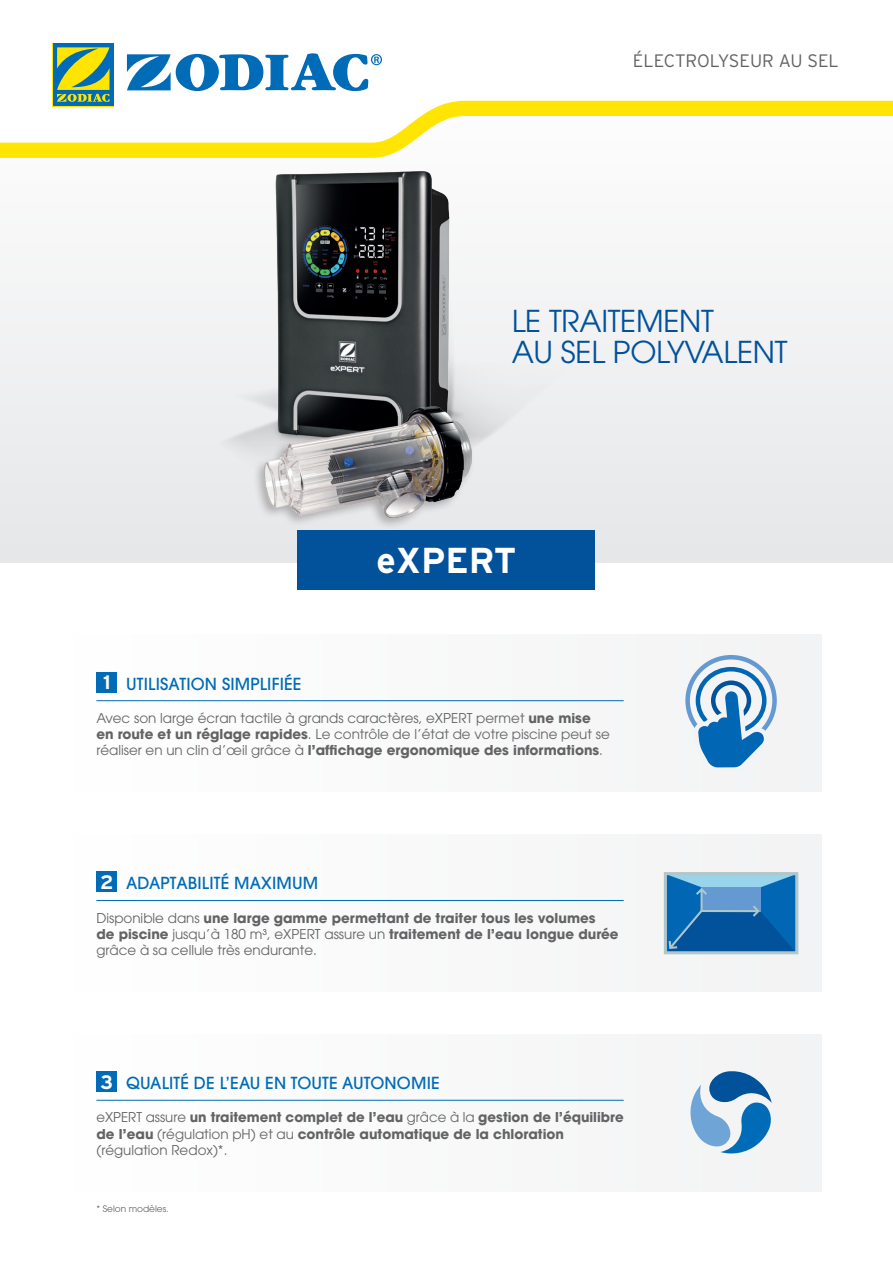
<style>
.page{position:relative;width:893px;height:1263px;background:#fff}
.page>*{position:absolute;margin:0;border:0;box-sizing:border-box;transform-origin:0 0}
.t1{font:700 36px "Interstate";color:#fff}
.BASELINE{font:30px "Avant Garde LT";letter-spacing:-.01em;color:#01519b}
.t2{font:700 19.5px "Interstate";color:#fff}
.GAMME{font:300 18px "Interstate";color:#636366}
.CLAIM{font:500 16.5px "Avant Garde LT";letter-spacing:.01em;color:#006bb6}
.RTB{font:700 13.5px/16.2px "Avant Garde LT";color:#636366}
.RTB-2{font:13.5px/16.2px "Avant Garde LT";color:#636366}
.t3{font:9px "Avant Garde LT";color:#636366}
.s1{font-weight:700}
.s2{font-weight:400}
</style>
<div class="page">
<div style="left:0;top:85px;width:893px;height:478px;background:#f0f1f2"></div>
<div style="left:298px;top:530px;width:297px;height:59px;background:#01519b"></div>
<div style="left:71px;top:634px;width:751px;height:158px;background:#f9f9f9"></div>
<div style="left:685px;top:655px;width:92px;height:91px;border:4px solid #6599d1;border-radius:50%"></div>
<div style="left:696px;top:667px;width:70px;height:67px;border:4px solid #0166b3;border-radius:50%"></div>
<div style="left:711px;top:680px;width:40px;height:41px;border:4px solid #01519b;border-radius:50%"></div>
<svg style="left:690px;top:685px;width:83px;height:83px"></svg>
<div style="left:71px;top:834px;width:751px;height:158px;background:#f9f9f9"></div>
<svg style="left:663px;top:872px;width:136px;height:83px;background:#3980b9"></svg>
<div style="left:71px;top:1034px;width:751px;height:158px;background:#f9f9f9"></div>
<svg style="left:690px;top:1071px;width:82px;height:83px"></svg>
<hr style="left:96px;top:700px;width:528px;height:1px;background:#006bb6">
<div style="left:96px;top:672px;width:21px;height:20px;background:#006bb6"></div>
<hr style="left:96px;top:900px;width:528px;height:1px;background:#006bb6">
<div style="left:96px;top:871px;width:21px;height:21px;background:#006bb6"></div>
<hr style="left:96px;top:1100px;width:528px;height:1px;background:#006bb6">
<div style="left:96px;top:1071px;width:21px;height:21px;background:#006bb6"></div>
<svg style="left:0;top:54px;width:893px;height:47px"></svg>
<svg style="left:0;top:101px;width:893px;height:57px;fill:#fffcfc"></svg>
<svg style="left:127px;top:53px;width:255px;height:38px"></svg>
<svg style="left:52px;top:43px;width:62px;height:63px"></svg>
<div style="left:53px;top:43px;width:60px;height:63px;background:#006bb6"></div>
<svg style="left:57px;top:47px;width:53px;height:55px"></svg>
<img style="left:224px;top:402px;width:289px;height:171px">
<img style="left:242px;top:151px;width:243px;height:323px">
<div style="left:253px;top:403px;width:223px;height:126px;background:#231f20;opacity:.3"></div>
<img style="left:265px;top:407px;width:206px;height:110px">
<p class="GAMME" style="left:633px;top:51px;width:208px">ÉLECTROLYSEUR AU SEL</p>
<p class="BASELINE" style="left:512px;top:303px;width:204px">LE TRAITEMENT</p>
<p class="BASELINE" style="left:512px;top:334px;width:277px">AU SEL POLYVALENT</p>
<h1 class="t1" style="left:376px;top:540px;width:142px">eXPERT</h1>
<p class="t2" style="left:103px;top:671px;width:9px">1</p>
<p class="CLAIM" style="left:126px;top:673px;width:177px">UTILISATION SIMPLIFIÉE</p>
<p class="RTB-2" style="left:96px;top:710px;width:515px">Avec son large écran tactile à grands caractères, eXPERT permet <span class="s1">une mise en route et un réglage rapides</span>. Le contrôle de l’état de votre piscine peut se réaliser en un clin d’œil grâce à <span class="s1">l’affichage ergonomique des informations</span>.</p>
<p class="t2" style="left:100px;top:871px;width:15px">2</p>
<p class="CLAIM" style="left:126px;top:873px;width:194px">ADAPTABILITÉ MAXIMUM</p>
<p class="RTB" style="left:96px;top:909px;width:524px"><span class="s2">Disponible dans</span> une large gamme permettant de traiter tous les volumes<br>de piscine <span class="s2">jusqu’à 180 m³, eXPERT assure un</span> traitement de l’eau longue durée <span class="s2">grâce à sa cellule très endurante.</span></p>
<p class="t2" style="left:101px;top:1071px;width:14px">3</p>
<p class="CLAIM" style="left:126px;top:1073px;width:315px">QUALITÉ DE L’EAU EN TOUTE AUTONOMIE</p>
<p class="RTB" style="left:96px;top:1109px;width:529px"><span class="s2">eXPERT assure</span> un traitement complet de l’eau <span class="s2">grâce à la</span> gestion de l’équilibre de l’eau <span class="s2">(régulation pH) et au</span> contrôle automatique de la chloration <span class="s2">(régulation Redox)*.</span></p>
<p class="t3" style="left:96px;top:1204px;width:74px">* Selon modèles.</p>
</div>
